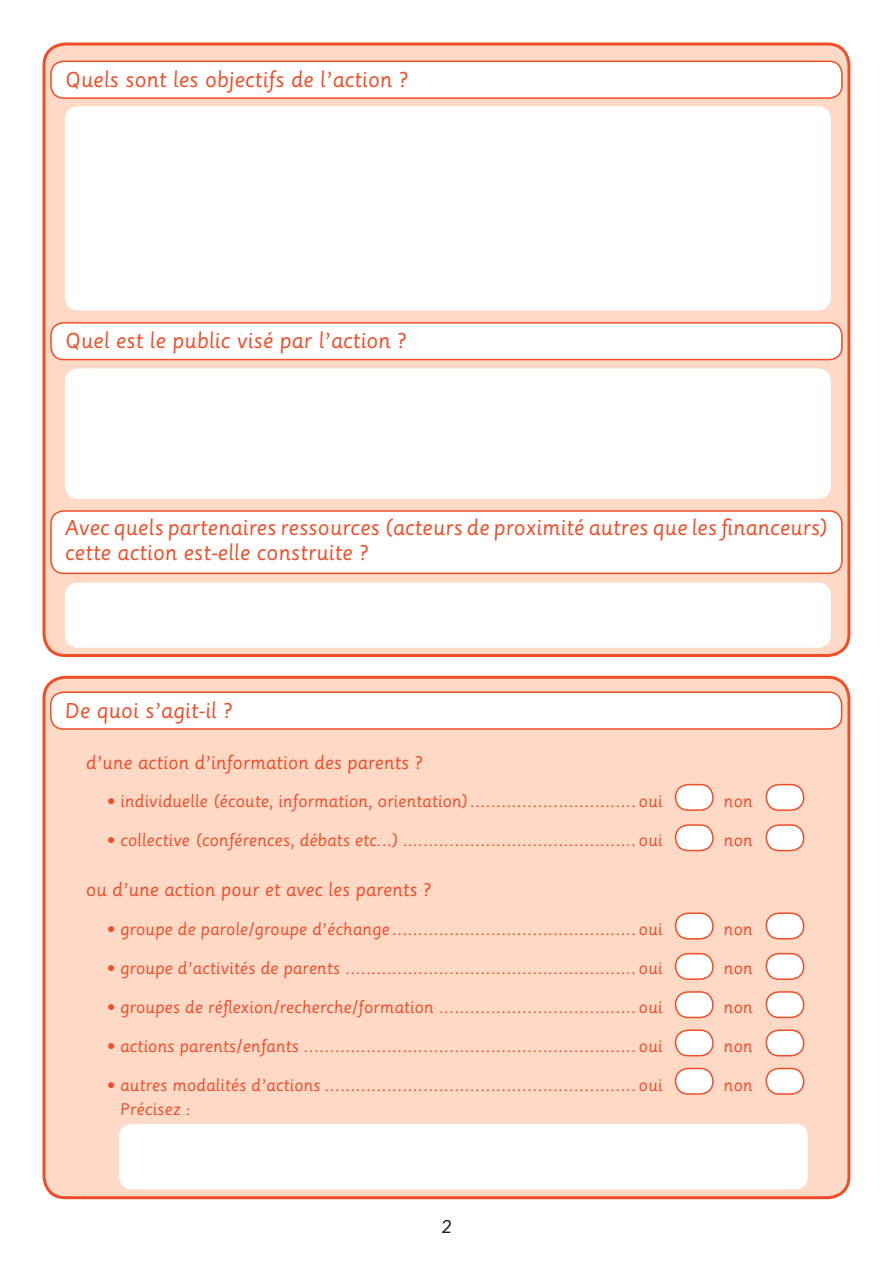
<style>
.page{position:relative;width:893px;height:1263px;background:#fff}
.page>*{position:absolute;margin:0;border:0;box-sizing:border-box;transform-origin:0 0}
.t1{font:21px/25.2px "Sassoon Primary";color:#f04d29}
.t2{font:18px "Sassoon Primary";color:#f04d29}
.t3{font:16.5px "Sassoon Primary";color:#f04d29}
</style>
<div class="page">
<div style="left:44px;top:677px;width:805px;height:521px;background:#fdd9c6;border-radius:21px"></div>
<div style="left:43px;top:676px;width:807px;height:523px;border:3px solid #f04d29;border-radius:21px"></div>
<div style="left:44px;top:44px;width:805px;height:611px;background:#fdd9c6;border-radius:21px"></div>
<div style="left:43px;top:43px;width:807px;height:614px;border:3px solid #f04d29;border-radius:21px"></div>
<div style="left:51px;top:61px;width:791px;height:37px;background:#fff;border-radius:13px"></div>
<div style="left:50px;top:61px;width:793px;height:38px;border:2px solid #f04d29;border-radius:13px"></div>
<div style="left:51px;top:323px;width:791px;height:37px;background:#fff;border-radius:13px"></div>
<div style="left:50px;top:322px;width:793px;height:38px;border:2px solid #f04d29;border-radius:13px"></div>
<div style="left:51px;top:511px;width:791px;height:62px;background:#fff;border-radius:13px"></div>
<div style="left:50px;top:510px;width:793px;height:64px;border:2px solid #f04d29;border-radius:13px"></div>
<div style="left:65px;top:106px;width:766px;height:204px;background:#fff;border-radius:13px"></div>
<div style="left:65px;top:583px;width:766px;height:65px;background:#fff;border-radius:13px"></div>
<div style="left:65px;top:369px;width:766px;height:130px;background:#fff;border-radius:13px"></div>
<div style="left:676px;top:785px;width:37px;height:25px;background:#fff;border-radius:13px"></div>
<div style="left:675px;top:784px;width:39px;height:27px;border:2px solid #f04d29;border-radius:13px"></div>
<div style="left:766px;top:785px;width:38px;height:25px;background:#fff;border-radius:13px"></div>
<div style="left:766px;top:784px;width:38px;height:27px;border:2px solid #f04d29;border-radius:13px"></div>
<div style="left:676px;top:825px;width:37px;height:25px;background:#fff;border-radius:13px"></div>
<div style="left:675px;top:824px;width:39px;height:27px;border:2px solid #f04d29;border-radius:13px"></div>
<div style="left:766px;top:825px;width:38px;height:25px;background:#fff;border-radius:13px"></div>
<div style="left:766px;top:824px;width:38px;height:27px;border:2px solid #f04d29;border-radius:13px"></div>
<div style="left:51px;top:692px;width:791px;height:37px;background:#fff;border-radius:13px"></div>
<div style="left:50px;top:691px;width:792px;height:39px;border:2px solid #f04d29;border-radius:13px"></div>
<div style="left:676px;top:913px;width:37px;height:26px;background:#fff;border-radius:13px"></div>
<div style="left:675px;top:912px;width:39px;height:27px;border:2px solid #f04d29;border-radius:13px"></div>
<div style="left:766px;top:913px;width:38px;height:26px;background:#fff;border-radius:13px"></div>
<div style="left:766px;top:912px;width:38px;height:27px;border:2px solid #f04d29;border-radius:13px"></div>
<div style="left:676px;top:954px;width:37px;height:25px;background:#fff;border-radius:13px"></div>
<div style="left:675px;top:953px;width:39px;height:27px;border:2px solid #f04d29;border-radius:13px"></div>
<div style="left:766px;top:954px;width:38px;height:25px;background:#fff;border-radius:13px"></div>
<div style="left:766px;top:953px;width:38px;height:27px;border:2px solid #f04d29;border-radius:13px"></div>
<div style="left:676px;top:992px;width:37px;height:25px;background:#fff;border-radius:13px"></div>
<div style="left:675px;top:991px;width:39px;height:27px;border:2px solid #f04d29;border-radius:13px"></div>
<div style="left:766px;top:992px;width:38px;height:25px;background:#fff;border-radius:13px"></div>
<div style="left:766px;top:991px;width:38px;height:27px;border:2px solid #f04d29;border-radius:13px"></div>
<div style="left:676px;top:1030px;width:37px;height:26px;background:#fff;border-radius:13px"></div>
<div style="left:675px;top:1029px;width:39px;height:27px;border:2px solid #f04d29;border-radius:13px"></div>
<div style="left:766px;top:1030px;width:38px;height:26px;background:#fff;border-radius:13px"></div>
<div style="left:766px;top:1029px;width:38px;height:27px;border:2px solid #f04d29;border-radius:13px"></div>
<div style="left:676px;top:1068px;width:37px;height:26px;background:#fff;border-radius:13px"></div>
<div style="left:675px;top:1068px;width:39px;height:27px;border:2px solid #f04d29;border-radius:13px"></div>
<div style="left:766px;top:1068px;width:38px;height:26px;background:#fff;border-radius:13px"></div>
<div style="left:766px;top:1068px;width:38px;height:27px;border:2px solid #f04d29;border-radius:13px"></div>
<div style="left:119px;top:1124px;width:689px;height:65px;background:#fff;border-radius:13px"></div>
<p class="t1" style="left:65px;top:68px;width:344px">Quels sont les objectifs de l’action ?</p>
<p class="t1" style="left:65px;top:328px;width:343px">Quel est le public visé par l’action ?</p>
<p class="t1" style="left:65px;top:515px;width:766px">Avec quels partenaires ressources (acteurs de proximité autres que les financeurs) cette action est-elle construite ?</p>
<p class="t1" style="left:65px;top:698px;width:169px">De quoi s’agit-il ?</p>
<p class="t2" style="left:86px;top:752px;width:338px">d’une action d’information des parents ?</p>
<p class="t3" style="left:107px;top:792px;width:557px">• individuelle (écoute, information, orientation)................................oui</p>
<p class="t3" style="left:724px;top:792px;width:31px">non</p>
<p class="t3" style="left:107px;top:831px;width:557px">• collective (conférences, débats etc...) .............................................oui</p>
<p class="t3" style="left:724px;top:831px;width:31px">non</p>
<p class="t2" style="left:86px;top:879px;width:346px">ou d’une action pour et avec les parents ?</p>
<p class="t3" style="left:107px;top:920px;width:557px">• groupe de parole/groupe d’échange ...............................................oui</p>
<p class="t3" style="left:724px;top:920px;width:31px">non</p>
<p class="t3" style="left:107px;top:959px;width:557px">• groupe d’activités de parents ........................................................oui</p>
<p class="t3" style="left:724px;top:959px;width:31px">non</p>
<p class="t3" style="left:107px;top:998px;width:557px">• groupes de réflexion/recherche/formation ......................................oui</p>
<p class="t3" style="left:724px;top:998px;width:31px">non</p>
<p class="t3" style="left:107px;top:1036px;width:557px">• actions parents/enfants ................................................................oui</p>
<p class="t3" style="left:724px;top:1036px;width:31px">non</p>
<p class="t3" style="left:107px;top:1075px;width:557px">• autres modalités d’actions ............................................................oui</p>
<p class="t3" style="left:724px;top:1075px;width:31px">non</p>
<p class="t3" style="left:120px;top:1099px;width:72px">Précisez :</p>
</div>
